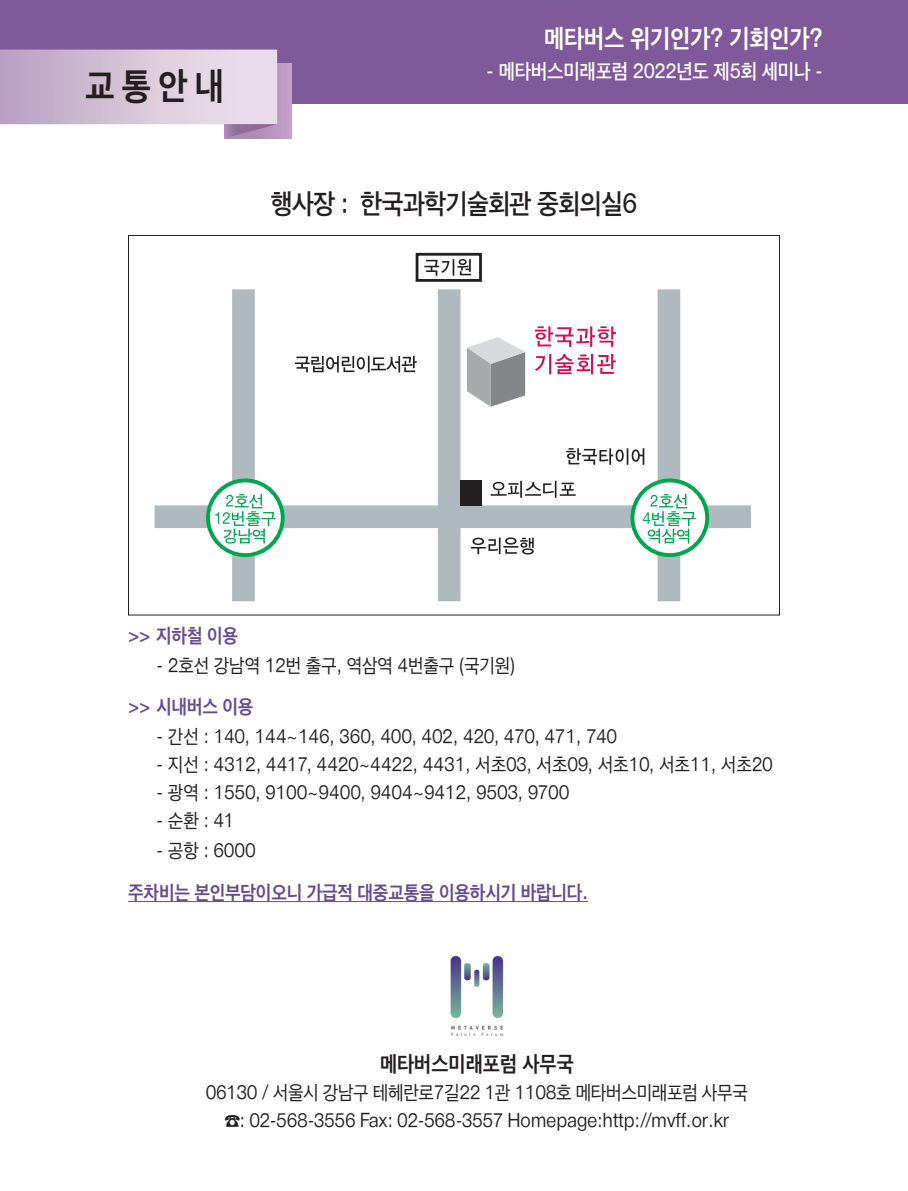
<style>
.page{position:relative;width:908px;height:1191px;background:#fff}
.page>*{position:absolute;margin:0;border:0;box-sizing:border-box;transform-origin:0 0}
.t1{font:700 38px "Apple SD Gothic Neo";color:#231f20;scale:.9 1}
.t2{font:600 28px "Apple SD Gothic Neo";letter-spacing:-.02em;color:#231f20;scale:.9 1}
.t3{font:700 26px "Apple SD Gothic Neo";letter-spacing:-.01em;color:#fff;scale:.9 1}
.t4{font:700 22px "Apple SD Gothic Neo";color:#231f20;scale:.9 1}
.t5{font:600 21px "Apple SD Gothic Neo";letter-spacing:-.01em;color:#fff;scale:.9 1}
.t6{font:20px/28px "Apple SD Gothic Neo";letter-spacing:-.015em;color:#231f20;text-align:center;scale:.9 1}
.t7{font:700 20px "Apple SD Gothic Neo";letter-spacing:-.01em;color:#654c8f;scale:.9 1}
</style>
<div class="page">
<hr style="left:128px;top:901px;width:459px;height:1px;background:#654c8f">
<svg style="left:154px;top:289px;width:596px;height:312px"></svg>
<svg style="left:534px;top:326px;width:81px;height:21px"></svg>
<svg style="left:534px;top:354px;width:81px;height:20px"></svg>
<svg style="left:470px;top:537px;width:63px;height:17px"></svg>
<div style="left:415px;top:253px;width:66px;height:29px;border:3px solid #231f20"></div>
<svg style="left:424px;top:259px;width:47px;height:17px"></svg>
<div style="left:460px;top:480px;width:21px;height:26px;background:#231f20"></div>
<svg style="left:467px;top:337px;width:58px;height:70px"></svg>
<svg style="left:295px;top:356px;width:121px;height:16px"></svg>
<svg style="left:566px;top:448px;width:78px;height:17px"></svg>
<svg style="left:208px;top:480px;width:74px;height:75px"></svg>
<div style="left:206px;top:478px;width:78px;height:79px;border:4px solid #00a54f;border-radius:50%"></div>
<svg style="left:215px;top:494px;width:60px;height:49px"></svg>
<svg style="left:632px;top:480px;width:74px;height:75px"></svg>
<div style="left:630px;top:478px;width:78px;height:79px;border:4px solid #00a54f;border-radius:50%"></div>
<svg style="left:642px;top:494px;width:53px;height:49px"></svg>
<svg style="left:490px;top:481px;width:85px;height:17px"></svg>
<div style="left:0;top:0;width:907px;height:104px;background:#80599b"></div>
<div style="left:224px;top:64px;width:67px;height:74px;background:#c19dc6"></div>
<svg style="left:0;top:50px;width:277px;height:88px;background:#dac9dc"></svg>
<img style="left:450px;top:955px;width:54px;height:81px">
<h1 class="t1" style="left:85px;top:63px;width:156px">교통안내</h1>
<h3 class="t3" style="left:544px;top:23px;width:311px">메타버스 위기인가? 기회인가?</h3>
<p class="t5" style="left:486px;top:58px;width:375px">- 메타버스미래포럼 2022년도 제5회 세미나 -</p>
<h2 class="t2" style="left:270px;top:187px;width:408px">행사장 : 한국과학기술회관 중회의실6</h2>
<p class="t7" style="left:128px;top:623px;width:123px">&gt;&gt; 지하철 이용</p>
<p class="t6" style="left:156px;top:651px;width:400px">- 2호선 강남역 12번 출구, 역삼역 4번출구 (국기원)</p>
<p class="t7" style="left:128px;top:695px;width:140px">&gt;&gt; 시내버스 이용</p>
<p class="t6" style="left:156px;top:722px;width:513px">- 간선 : 140, 144~146, 360, 400, 402, 420, 470, 471, 740</p>
<p class="t6" style="left:156px;top:750px;width:686px">- 지선 : 4312, 4417, 4420~4422, 4431, 서초03, 서초09, 서초10, 서초11, 서초20</p>
<p class="t6" style="left:156px;top:778px;width:460px">- 광역 : 1550, 9100~9400, 9404~9412, 9503, 9700</p>
<p class="t6" style="left:156px;top:806px;width:88px">- 순환 : 41</p>
<p class="t6" style="left:156px;top:836px;width:112px">- 공항 : 6000</p>
<p class="t7" style="left:128px;top:880px;width:512px">주차비는 본인부담이오니 가급적 대중교통을 이용하시기 바랍니다.</p>
<p class="t4" style="left:380px;top:1050px;width:217px">메타버스미래포럼 사무국</p>
<p class="t6" style="left:206px;top:1078px;width:603px">06130 / 서울시 강남구 테헤란로7길22 1관 1108호 메타버스미래포럼 사무국 ☎: 02-568-3556 Fax: 02-568-3557 Homepage:http://mvff.or.kr</p>
</div>
